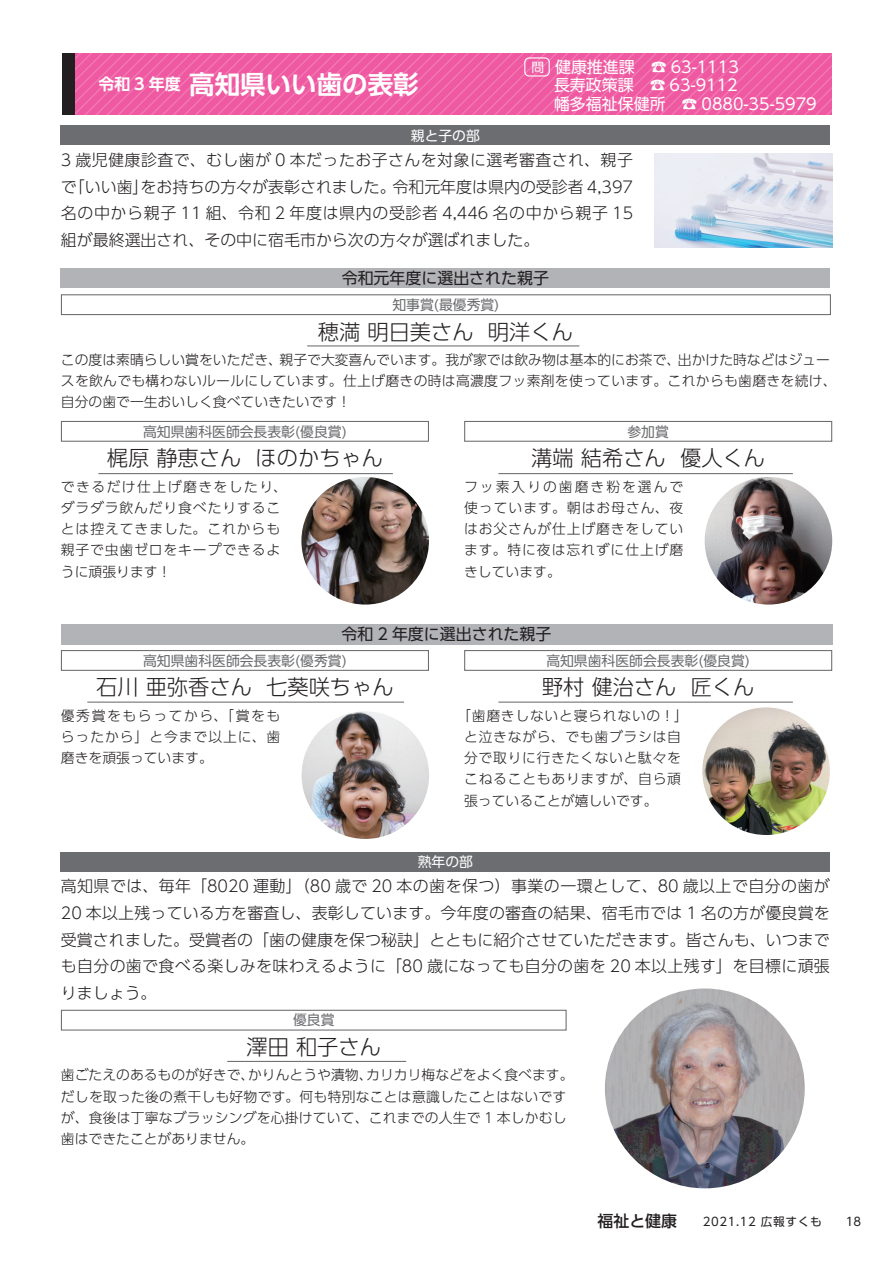
<style>
.page{position:relative;width:893px;height:1263px;background:#fff}
.page>*{position:absolute;margin:0;border:0;box-sizing:border-box;transform-origin:0 0}
.本文{font:700 25.5px "UD Shin Go Pro De";color:#fff}
.本文-2{font:300 21.3px "UD Shin Go Pr 6";color:#231f20}
.本文-3{font:300 15.9px/26.5px "UD Shin Go Pr 6";letter-spacing:.02em;color:#231f20;text-align:right}
.本文-4{font:300 15.9px/26.5px "UD Shin Go Pr 6";color:#231f20}
.本文-5{font:15.9px "UD Shin Go Pr 6";color:#fff}
.本文-6{font:15.9px "UD Shin Go Pr 6";color:#231f20}
.t1{font:500 15.9px "UD Shin Go Pr 6";color:#231f20}
.本文-7{font:700 15.9px "UD Shin Go Pro De";color:#fff}
.本文-8{font:300 13.8px/21.3px "UD Shin Go Pr 6";letter-spacing:.02em;color:#231f20;text-align:justify}
.本文-9{font:300 13.8px/21.3px "UD Shin Go Pr 6";letter-spacing:.055em;color:#231f20}
.本文-10{font:300 13.8px/21.3px "UD Shin Go Pr 6";letter-spacing:.06em;color:#231f20}
.本文-11{font:300 13.8px "UD Shin Go Pr 6";color:#231f20}
.本文-12{font:13.8px "UD Shin Go Pro";color:#6c6d70}
.本文-13{font:13.8px "UD Shin Go Pro";color:#fff}
.情報コーナー1{font:12.75px "UD Shin Go Pro";color:#fff}
.t2{font:11.7px "UD Shin Go Pro";letter-spacing:.05em;color:#231f20}
</style>
<div class="page">
<div style="left:464px;top:650px;width:368px;height:21px;border:1px solid #6c6d70"></div>
<div style="left:61px;top:650px;width:368px;height:21px;border:1px solid #6c6d70"></div>
<div style="left:464px;top:421px;width:368px;height:21px;border:1px solid #6c6d70"></div>
<div style="left:61px;top:421px;width:368px;height:21px;border:1px solid #6c6d70"></div>
<svg style="left:75px;top:53px;width:757px;height:62px;background:#ef5ea4"></svg>
<div style="left:524px;top:57px;width:26px;height:20px;border:1px solid #fff;border-radius:4px"></div>
<div style="left:62px;top:53px;width:13px;height:62px;background:#231f20"></div>
<div style="left:61px;top:125px;width:769px;height:20px;background:#6c6d70"></div>
<div style="left:61px;top:852px;width:769px;height:19px;background:#6c6d70"></div>
<div style="left:61px;top:268px;width:769px;height:19px;background:#b2b3b7"></div>
<div style="left:61px;top:624px;width:771px;height:21px;background:#b2b3b7"></div>
<div style="left:61px;top:294px;width:770px;height:21px;border:1px solid #6c6d70"></div>
<div style="left:61px;top:1010px;width:506px;height:20px;border:1px solid #6c6d70"></div>
<hr style="left:307px;top:345px;width:272px;height:1px;background:#6c6d70">
<hr style="left:98px;top:473px;width:295px;height:1px;background:#6c6d70">
<hr style="left:87px;top:702px;width:317px;height:1px;background:#6c6d70">
<hr style="left:498px;top:473px;width:295px;height:1px;background:#6c6d70">
<hr style="left:498px;top:702px;width:295px;height:1px;background:#6c6d70">
<hr style="left:227px;top:1061px;width:179px;height:1px;background:#6c6d70">
<img style="left:301px;top:477px;width:128px;height:128px;border-radius:64px">
<img style="left:705px;top:477px;width:127px;height:128px;border-radius:64px">
<img style="left:302px;top:711px;width:127px;height:128px;border-radius:64px">
<img style="left:702px;top:707px;width:128px;height:128px;border-radius:64px">
<img style="left:605px;top:988px;width:200px;height:200px;border-radius:100px">
<img style="left:654px;top:154px;width:178px;height:94px">
<p class="本文-7" style="left:98px;top:71px;width:84px">令和 3 年度</p>
<p class="本文" style="left:189px;top:63px;width:231px">高知県いい歯の表彰</p>
<p class="情報コーナー1" style="left:531px;top:57px;width:14px">問</p>
<p class="本文-5" style="left:555px;top:54px;width:81px">健康推進課</p>
<p class="本文-5" style="left:554px;top:72px;width:81px">長寿政策課</p>
<p class="本文-5" style="left:651px;top:54px;width:90px">☎ 63-1113</p>
<p class="本文-5" style="left:650px;top:72px;width:90px">☎ 63-9112</p>
<p class="本文-5" style="left:554px;top:91px;width:113px">幡多福祉保健所</p>
<p class="本文-5" style="left:682px;top:91px;width:137px">☎ 0880-35-5979</p>
<p class="本文-13" style="left:411px;top:124px;width:71px">親と子の部</p>
<p class="本文-3" style="left:61px;top:146px;width:574px">3 歳児健康診査で、むし歯が 0 本だったお子さんを対象に選考審査され、親子令和元年度は県内の受診者 4,397</p>
<p class="本文-4" style="left:141px;top:173px;width:257px">をお持ちの方々が表彰されました。</p>
<p class="本文-4" style="left:61px;top:173px;width:574px">「でいい歯」<br>名の中から親子 11 組、令和 2 年度は県内の受診者 4,446 名の中から親子 15組が最終選出され、その中に宿毛市から次の方々が選ばれました。</p>
<p class="本文-6" style="left:342px;top:265px;width:209px">令和元年度に選出された親子</p>
<p class="本文-12" style="left:392px;top:293px;width:108px">知事賞(最優秀賞(</p>
<p class="本文-2" style="left:488px;top:314px;width:87px">明洋くん</p>
<p class="本文-2" style="left:318px;top:314px;width:157px">穂満明日美さん</p>
<p class="本文-11" style="left:280px;top:348px;width:402px">親子で大変喜んでいます。我が家では飲み物は基本的にお茶で、</p>
<p class="本文-8" style="left:61px;top:348px;width:777px;text-align:left">この度は素晴らしい賞をいただき、<br>スを飲んでも構わないルールにしています。仕上げ磨きの時は高濃度フッ素剤を使っています。これからも歯磨きを続け、自分の歯で一生おいしく食べていきたいです!</p>
<p class="本文-11" style="left:678px;top:348px;width:154px">出かけた時などはジュー</p>
<p class="本文-12" style="left:143px;top:420px;width:205px">高知県歯科医師会長表彰(優良賞(</p>
<p class="本文-2" style="left:256px;top:441px;width:129px">ほのかちゃん</p>
<p class="本文-2" style="left:107px;top:441px;width:136px">梶原静恵さん</p>
<p class="本文-10" style="left:61px;top:475px;width:228px">できるだけ仕上げ磨きをしたり、ダラダラ飲んだり食べたりすることは控えてきました。これからも親子で虫歯ゼロをキープできるように頑張ります!</p>
<p class="本文-12" style="left:627px;top:420px;width:43px">参加賞</p>
<p class="本文-2" style="left:531px;top:441px;width:136px">溝端結希さん</p>
<p class="本文-8" style="left:464px;top:475px;width:221px">フッ素入りの歯磨き粉を選んで使っています。朝はお母さん、夜はお父さんが仕上げ磨きをしています。特に夜は忘れずに仕上げ磨きしています。</p>
<p class="本文-2" style="left:680px;top:441px;width:87px">優人くん</p>
<p class="本文-6" style="left:342px;top:621px;width:211px">令和 2 年度に選出された親子</p>
<p class="本文-12" style="left:143px;top:649px;width:205px">高知県歯科医師会長表彰(優秀賞(</p>
<p class="本文-2" style="left:266px;top:670px;width:129px">七葵咲ちゃん</p>
<p class="本文-2" style="left:96px;top:670px;width:157px">石川亜弥香さん</p>
<p class="本文-8" style="left:61px;top:704px;width:221px">優秀賞をもらってから、「賞をもらったから」と今まで以上に、歯磨きを頑張っています。</p>
<p class="本文-12" style="left:546px;top:649px;width:205px">高知県歯科医師会長表彰(優良賞(</p>
<p class="本文-2" style="left:691px;top:670px;width:65px">匠くん</p>
<p class="本文-2" style="left:542px;top:670px;width:136px">野村健治さん</p>
<p class="本文-9" style="left:464px;top:704px;width:225px;text-indent:-7px">「歯磨きしないと寝られないの!「と泣きながら、でも歯ブラシは自分で取りに行きたくないと駄々をこねることもありますが、自ら頑張っていることが嬉しいです。</p>
<p class="本文-13" style="left:418px;top:850px;width:57px">熟年の部</p>
<p class="本文-3" style="left:61px;top:872px;width:770px;text-align:justify">高知県では、毎年「8020 運動」（80 歳で 20 本の歯を保つ）事業の一環として、80 歳以上で自分の歯が20 本以上残っている方を審査し、表彰しています。今年度の審査の結果、宿毛市では 1 名の方が優良賞を受賞されました。受賞者の「歯の健康を保つ秘訣」とともに紹介させていただきます。皆さんも、いつまでも自分の歯で食べる楽しみを味わえるように「80 歳になっても自分の歯を 20 本以上残す」を目標に頑張りましょう。</p>
<p class="本文-12" style="left:293px;top:1009px;width:43px">優良賞</p>
<p class="本文-2" style="left:246px;top:1030px;width:136px">澤田和子さん</p>
<p class="本文-11" style="left:366px;top:1064px;width:209px">カリカリ梅などをよく食べます。</p>
<p class="本文-8" style="left:61px;top:1064px;width:507px;text-align:left">歯ごたえのあるものが好きで、<br>だしを取った後の煮干しも好物です。何も特別なことは意識したことはないですが、食後は丁寧なブラッシングを心掛けていて、これまでの人生で 1 本しかむし歯はできたことがありません。</p>
<p class="本文-11" style="left:248px;top:1064px;width:126px">かりんとうや漬物、</p>
<p class="t1" style="left:597px;top:1208px;width:81px">福祉と健康</p>
<p class="t2" style="left:703px;top:1212px;width:120px">2021.12 広報すくも</p>
<p class="t2" style="left:846px;top:1212px;width:17px">18</p>
</div>
